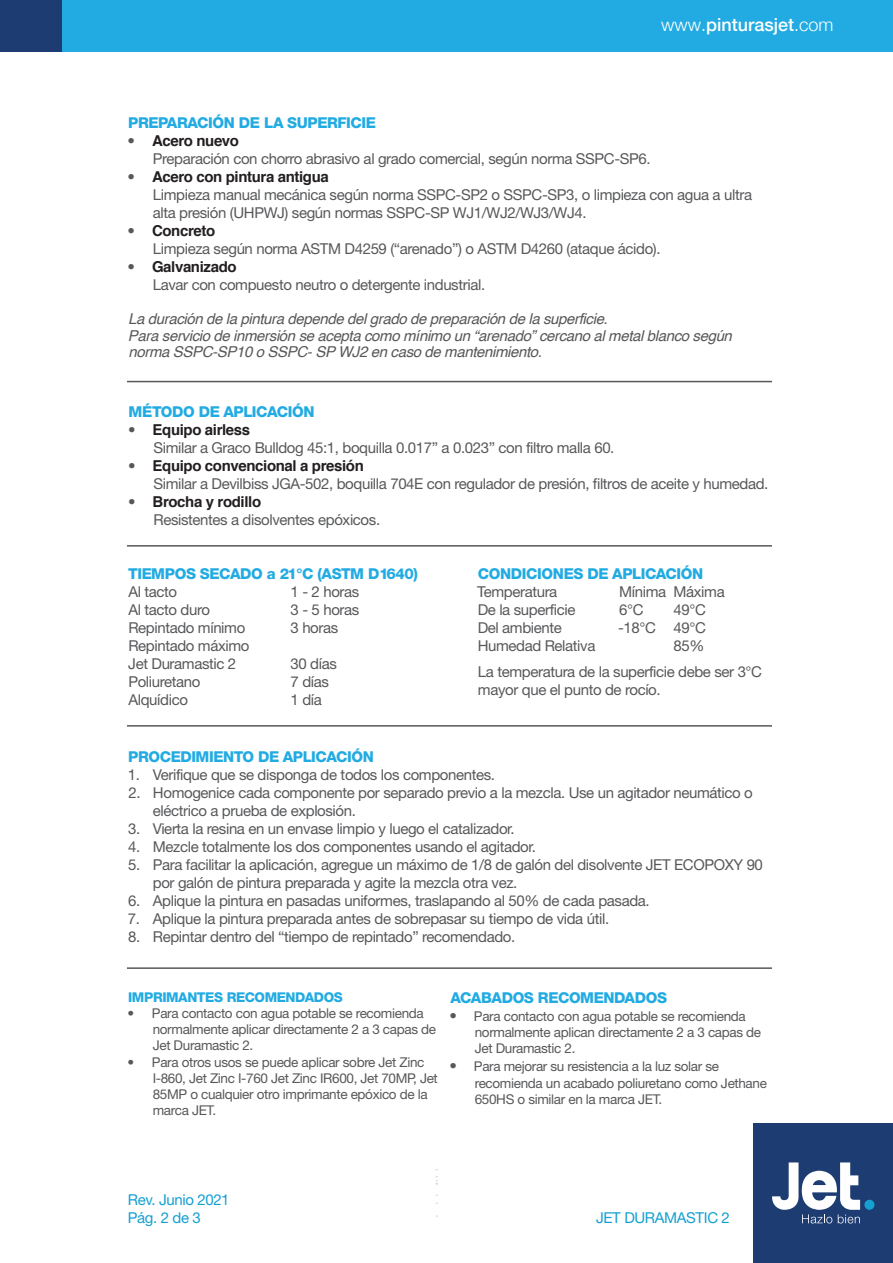
<style>
.page{position:relative;width:893px;height:1263px;background:#fff}
.page>*{position:absolute;margin:0;border:0;box-sizing:border-box;transform-origin:0 0}
.t1{font:500 18px "Helvetica Neue";color:#fff}
.t2{font:15px/18px "Helvetica Neue";letter-spacing:-.025em;color:#57585a}
.t3{font:italic 15px/16.5px "Helvetica";letter-spacing:-.025em;color:#57585a}
.t4{font:800 15px "Helvetica Neue";letter-spacing:-.025em;color:#22abe2}
.t5{font:700 15px "Helvetica";letter-spacing:-.025em;color:#231f20}
.t6{font:15px/18px "Helvetica Neue";letter-spacing:-.025em;color:#15a0d2}
.t7{font:13.5px/16.2px "Helvetica Neue";letter-spacing:-.025em;color:#57585a}
.t8{font:800 13.5px "Helvetica Neue";letter-spacing:-.025em;color:#22abe2}
.s1{font-weight:300}
.s2{font-family:"Helvetica Neue";font-weight:400;color:#57585a}
.s3{font-size:15px}
</style>
<div class="page">
<hr style="left:127px;top:381px;width:645px;height:1px;background:#57585a">
<hr style="left:127px;top:545px;width:645px;height:2px;background:#57585a">
<hr style="left:127px;top:725px;width:645px;height:2px;background:#57585a">
<hr style="left:127px;top:967px;width:645px;height:2px;background:#57585a">
<div style="left:753px;top:1123px;width:140px;height:140px;background:#1d3c72"></div>
<div style="left:864px;top:1200px;width:10px;height:10px;background:#15a0d2;border-radius:50%"></div>
<svg style="left:772px;top:1162px;width:88px;height:61px"></svg>
<div style="left:0;top:0;width:893px;height:52px;background:#22abe2"></div>
<div style="left:1px;top:0;width:61px;height:52px;background:#1d3c72"></div>
<p class="t1" style="left:661px;top:10px;width:174px"><span class="s1">www.</span>pinturasjet<span class="s1">.com</span></p>
<p class="t4" style="left:128px;top:113px;width:250px">PREPARACIÓN DE LA SUPERFICIE</p>
<p class="t5" style="left:128px;top:128px;width:113px"><span class="s2">•</span> Acero nuevo</p>
<p class="t2" style="left:153px;top:149px;width:499px">Preparación con chorro abrasivo al grado comercial, según norma SSPC-SP6.</p>
<p class="t5" style="left:128px;top:164px;width:203px"><span class="s2">•</span> Acero con pintura antigua</p>
<p class="t2" style="left:153px;top:185px;width:601px">Limpieza manual mecánica según norma SSPC-SP2 o SSPC-SP3, o limpieza con agua a ultra alta presión (UHPWJ) según normas SSPC-SP WJ1/WJ2/WJ3/WJ4.</p>
<p class="t5" style="left:128px;top:218px;width:89px"><span class="s2">•</span> Concreto</p>
<p class="t2" style="left:153px;top:239px;width:509px">Limpieza según norma ASTM D4259 (“arenado”) o ASTM D4260 (ataque ácido).</p>
<p class="t5" style="left:128px;top:254px;width:110px"><span class="s2">•</span> Galvanizado</p>
<p class="t2" style="left:153px;top:275px;width:334px">Lavar con compuesto neutro o detergente industrial.</p>
<p class="t3" style="left:128px;top:311px;width:606px">La duración de la pintura depende del grado de preparación de la superficie.<br>Para servicio de inmersión se acepta como mínimo un “arenado” cercano al metal blanco según norma SSPC-SP10 o SSPC- SP WJ2 en caso de mantenimiento.</p>
<p class="t4" style="left:129px;top:403px;width:187px">MÉTODO DE APLICACIÓN</p>
<p class="t5" style="left:128px;top:418px;width:124px"><span class="s2">•</span> Equipo airless</p>
<p class="t2" style="left:153px;top:439px;width:463px">Similar a Graco Bulldog 45:1, boquilla 0.017” a 0.023” con filtro malla 60.</p>
<p class="t5" style="left:128px;top:454px;width:237px"><span class="s2">•</span> Equipo convencional a presión</p>
<p class="t2" style="left:153px;top:475px;width:616px">Similar a Devilbiss JGA-502, boquilla 704E con regulador de presión, filtros de aceite y humedad.</p>
<p class="t5" style="left:128px;top:490px;width:134px"><span class="s2">•</span> Brocha y rodillo</p>
<p class="t2" style="left:153px;top:511px;width:228px">Resistentes a disolventes epóxicos.</p>
<p class="t4" style="left:128px;top:565px;width:291px">TIEMPOS SECADO a 21°C (ASTM D1640)</p>
<p class="t2" style="left:128px;top:582px;width:50px">Al tacto</p>
<p class="t2" style="left:291px;top:582px;width:70px">1 - 2 horas</p>
<p class="t2" style="left:128px;top:600px;width:83px">Al tacto duro</p>
<p class="t2" style="left:291px;top:600px;width:70px">3 - 5 horas</p>
<p class="t2" style="left:128px;top:618px;width:118px">Repintado mínimo</p>
<p class="t2" style="left:291px;top:618px;width:49px">3 horas</p>
<p class="t2" style="left:128px;top:636px;width:123px">Repintado máximo<br>Jet Duramastic 2</p>
<p class="t2" style="left:291px;top:654px;width:48px">30 días</p>
<p class="t2" style="left:128px;top:672px;width:74px">Poliuretano</p>
<p class="t2" style="left:291px;top:672px;width:40px">7 días</p>
<p class="t2" style="left:128px;top:690px;width:61px">Alquídico</p>
<p class="t2" style="left:291px;top:690px;width:33px">1 día</p>
<p class="t4" style="left:478px;top:565px;width:227px">CONDICIONES DE APLICACIÓN</p>
<p class="t2" style="left:477px;top:582px;width:120px">Temperatura<br>De la superficie<br>Del ambiente<br>Humedad Relativa</p>
<p class="t2" style="left:619px;top:582px;width:107px">Mínima Máxima<br>6°C</p>
<p class="t2" style="left:618px;top:600px;width:89px;text-align:right">49°C<br>-18°C 49°C<br>85%</p>
<p class="t2" style="left:478px;top:662px;width:286px">La temperatura de la superficie debe ser 3°C mayor que el punto de rocío.</p>
<p class="t4" style="left:128px;top:747px;width:247px">PROCEDIMIENTO DE APLICACIÓN</p>
<p class="t2" style="left:128px;top:765px;width:369px">1. Verifique que se disponga de todos los componentes.</p>
<p class="t2" style="left:153px;top:783px;width:601px;text-indent:-24px">2. Homogenice cada componente por separado previo a la mezcla. Use un agitador neumático o eléctrico a prueba de explosión.</p>
<p class="t2" style="left:128px;top:819px;width:388px">3. Vierta la resina en un envase limpio y luego el catalizador.</p>
<p class="t2" style="left:128px;top:837px;width:409px">4. Mezcle totalmente los dos componentes usando el agitador.</p>
<p class="t2" style="left:153px;top:855px;width:612px;text-indent:-25px">5. Para facilitar la aplicación, agregue un máximo de 1/8 de galón del disolvente JET ECOPOXY 90 por galón de pintura preparada y agite la mezcla otra vez.</p>
<p class="t2" style="left:128px;top:891px;width:523px">6. Aplique la pintura en pasadas uniformes, traslapando al 50% de cada pasada.</p>
<p class="t2" style="left:128px;top:909px;width:483px">7. Aplique la pintura preparada antes de sobrepasar su tiempo de vida útil.</p>
<p class="t2" style="left:128px;top:927px;width:389px">8. Repintar dentro del “tiempo de repintado” recomendado.</p>
<p class="t8" style="left:128px;top:989px;width:216px">IMPRIMANTES RECOMENDADOS</p>
<p class="t7" style="left:153px;top:1005px;width:285px;text-indent:-25px">• Para contacto con agua potable se recomienda normalmente aplicar directamente 2 a 3 capas de<br>Jet Duramastic 2.</p>
<p class="t7" style="left:153px;top:1053px;width:287px;text-indent:-25px">• Para otros usos se puede aplicar sobre Jet Zinc I-860, Jet Zinc I-760 Jet Zinc IR600, Jet 70MP, Jet 85MP o cualquier otro imprimante epóxico de la marca JET.</p>
<p class="t4" style="left:450px;top:989px;width:218px">ACABADOS RECOMENDADOS</p>
<p class="t7" style="left:475px;top:1008px;width:288px;text-indent:-25px"><span class="s3">•</span> Para contacto con agua potable se recomienda normalmente aplican directamente 2 a 3 capas de<br>Jet Duramastic 2.</p>
<p class="t7" style="left:475px;top:1058px;width:294px;text-indent:-25px"><span class="s3">•</span> Para mejorar su resistencia a la luz solar se recomienda un acabado poliuretano como Jethane<br>650HS o similar en la marca JET.</p>
<p class="t6" style="left:128px;top:1191px;width:103px">Rev. Junio 2021<br>Pág. 2 de 3</p>
<p class="t6" style="left:596px;top:1209px;width:135px">JET DURAMASTIC 2</p>
</div>
